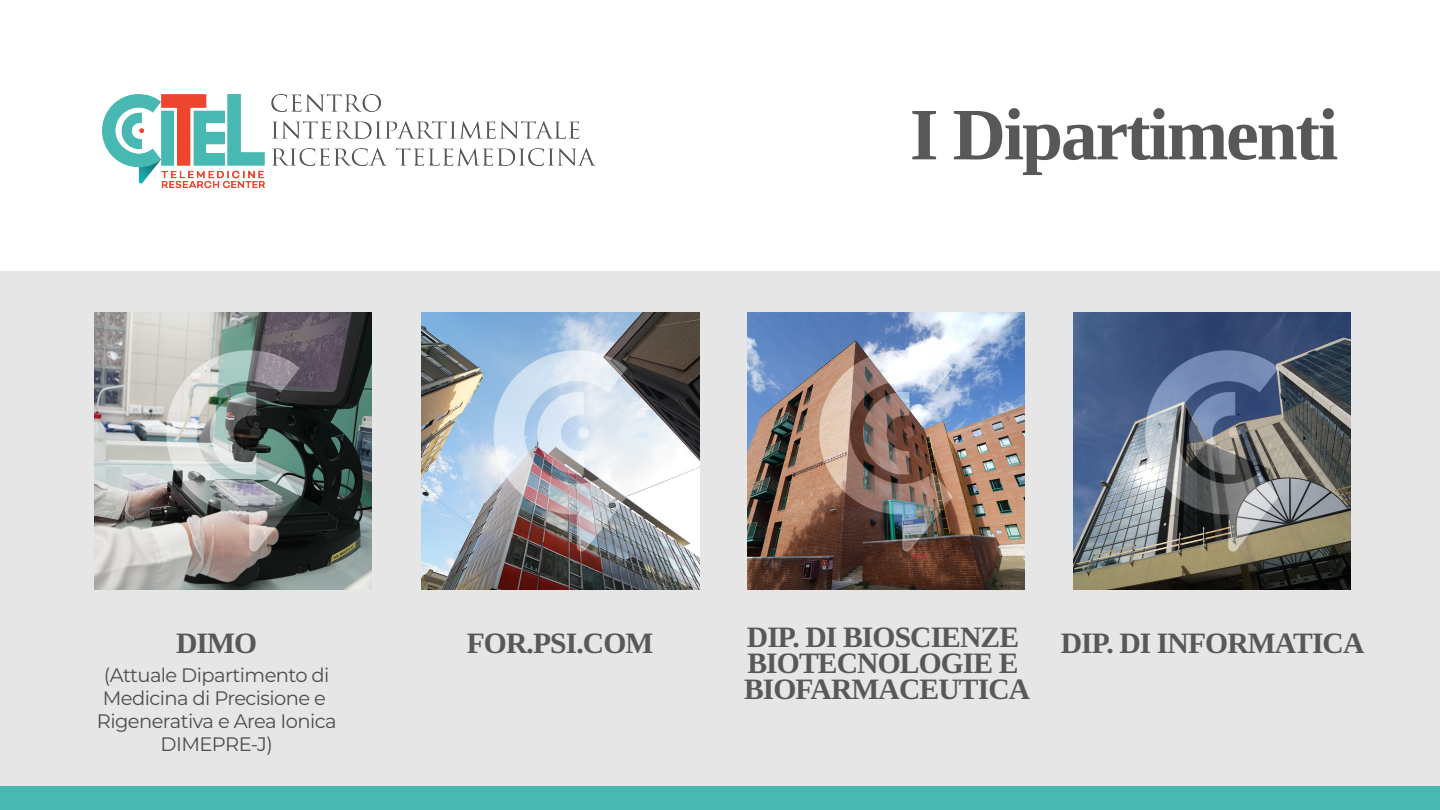
<style>
.page{position:relative;width:1440px;height:810px;background:#fff}
.page>*{position:absolute;margin:0;border:0;box-sizing:border-box;transform-origin:0 0}
.t1{font:700 73.8px "Ascender Serif W02";letter-spacing:-.03em;color:#58585a}
.t2{font:700 29.55px/25.8px "Ascender Serif W02";letter-spacing:-.03em;color:#58585a}
.t3{font:19.5px/23.2px "Montserrat";letter-spacing:-.03em;color:#4d4d4d;text-align:center}
</style>
<div class="page">
<div style="left:0;top:271px;width:1440px;height:516px;background:#e6e6e6"></div>
<img style="left:94px;top:312px;width:278px;height:278px">
<img style="left:421px;top:312px;width:278px;height:278px">
<img style="left:747px;top:312px;width:278px;height:278px">
<img style="left:1073px;top:312px;width:278px;height:278px">
<img style="left:103px;top:94px;width:492px;height:95px">
<div style="left:0;top:787px;width:1440px;height:23px;background:#48b8b2"></div>
<h1 class="t1" style="left:910px;top:92px;width:430px">I Dipartimenti</h1>
<p class="t2" style="left:176px;top:631px;width:83px">DIMO</p>
<p class="t3" style="left:97px;top:662px;width:241px">(Attuale Dipartimento di<br>Medicina di Precisione e<br>Rigenerativa e Area Ionica<br>DIMEPRE-J)</p>
<p class="t2" style="left:467px;top:631px;width:188px">FOR.PSI.COM</p>
<p class="t2" style="left:744px;top:625px;width:288px">DIP. DI BIOSCIENZE<br>BIOTECNOLOGIE E<br>BIOFARMACEUTICA</p>
<p class="t2" style="left:1061px;top:631px;width:305px">DIP. DI INFORMATICA</p>
</div>
